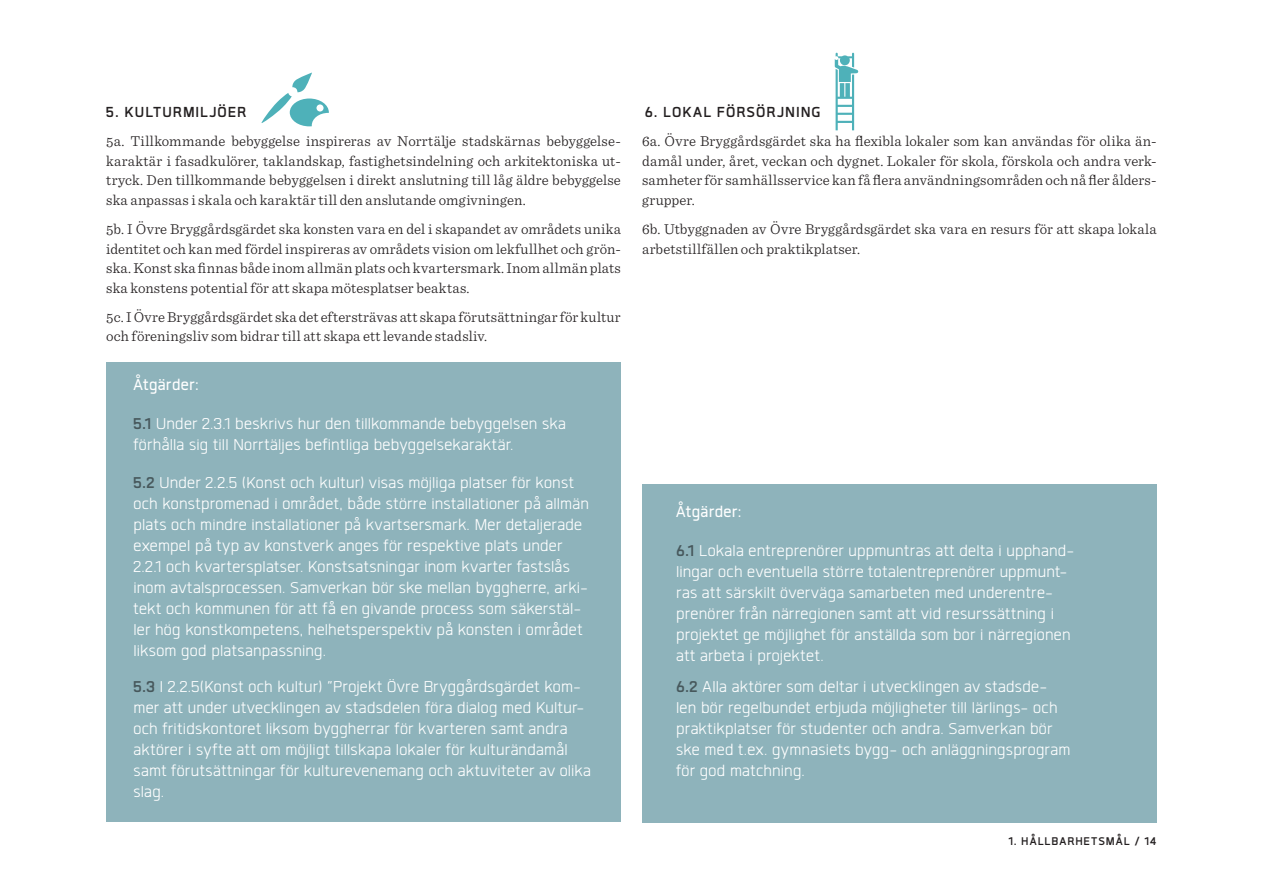
<style>
.page{position:relative;width:1263px;height:893px;background:#fff}
.page>*{position:absolute;margin:0;border:0;box-sizing:border-box;transform-origin:0 0}
.t1{font:21px/21px "Gram.light";letter-spacing:.015em;color:#fff}
.t2{font:21px "Gram.Regular";letter-spacing:.01em;color:#fff}
.t3{font:19.5px "Gram.bold";letter-spacing:.05em;color:#231f20}
.t4{font:300 15px/19.5px "Sentinel";letter-spacing:.01em;color:#231f20;text-align:justify}
.t5{font:15px "Gram.bold";color:#231f20}
.s1{font-family:"Gram.bold";color:#47585c}
</style>
<div class="page">
<div style="left:106px;top:362px;width:515px;height:460px;background:#8eb3bb"></div>
<div style="left:642px;top:484px;width:515px;height:338px;background:#8eb3bb"></div>
<svg style="left:261px;top:73px;width:68px;height:53px"></svg>
<svg style="left:835px;top:53px;width:23px;height:77px"></svg>
<p class="t3" style="left:106px;top:102px;width:141px">5. KULTURMILJÖER</p>
<p class="t4" style="left:106px;top:130px;width:516px">5a. Tillkommande bebyggelse inspireras av Norrtälje stadskärnas bebyggelse&shy;karaktär i fasadkulörer, taklandskap, fastighetsindelning och arkitektoniska ut&shy;tryck. Den tillkommande bebyggelsen i direkt anslutning till låg äldre bebyggelse ska anpassas i skala och karaktär till den anslutande omgivningen.</p>
<p class="t4" style="left:106px;top:218px;width:516px">5b. I Övre Bryggårdsgärdet ska konsten vara en del i skapandet av områdets unika identitet och kan med fördel inspireras av områdets vision om lekfullhet och grön&shy;ska. Konst ska finnas både inom allmän plats och kvartersmark. Inom allmän plats ska konstens potential för att skapa mötesplatser beaktas.</p>
<p class="t4" style="left:106px;top:306px;width:516px">5c. I Övre Bryggårdsgärdet ska det eftersträvas att skapa förutsättningar för kultur och föreningsliv som bidrar till att skapa ett levande stadsliv.</p>
<p class="t2" style="left:133px;top:374px;width:67px">Åtgärder:</p>
<p class="t1" style="left:133px;top:413px;width:434px"><span class="s1">5.1</span> Under 2.3.1 beskrivs hur den tillkommande bebyggelsen ska förhålla sig till Norrtäljes befintliga bebyggelsekaraktär.</p>
<p class="t1" style="left:133px;top:471px;width:457px"><span class="s1">5.2</span> Under 2.2.5 (Konst och kultur) visas möjliga platser för konst och konstpromenad i området, både större installationer på allmän plats och mindre installationer på kvartsersmark. Mer detaljerade exempel på typ av konstverk anges för respektive plats under 2.2.1 och kvartersplatser. Konstsatsningar inom kvarter fastslås inom avtalsprocessen. Samverkan bör ske mellan byggherre, arki&shy;tekt och kommunen för att få en givande process som säkerstäl&shy;ler hög konstkompetens, helhetsperspektiv på konsten i området liksom god platsanpassning.</p>
<p class="t1" style="left:133px;top:676px;width:459px"><span class="s1">5.3</span> I 2.2.5(Konst och kultur) ”Projekt Övre Bryggårdsgärdet kom&shy;mer att under utvecklingen av stadsdelen föra dialog med Kultur&shy;och fritidskontoret liksom byggherrar för kvarteren samt andra aktörer i syfte att om möjligt tillskapa lokaler för kulturändamål samt förutsättningar för kulturevenemang och aktuviteter av olika slag.</p>
<p class="t3" style="left:645px;top:102px;width:177px">6. LOKAL FÖRSÖRJNING</p>
<p class="t4" style="left:642px;top:130px;width:516px">6a. Övre Bryggårdsgärdet ska ha flexibla lokaler som kan användas för olika än&shy;damål under, året, veckan och dygnet. Lokaler för skola, förskola och andra verk&shy;samheter för samhällsservice kan få flera användningsområden och nå fler ålders&shy;grupper.</p>
<p class="t4" style="left:642px;top:218px;width:516px">6b. Utbyggnaden av Övre Bryggårdsgärdet ska vara en resurs för att skapa lokala arbetstillfällen och praktikplatser.</p>
<p class="t2" style="left:676px;top:501px;width:67px">Åtgärder:</p>
<p class="t1" style="left:676px;top:539px;width:400px"><span class="s1">6.1</span> Lokala entreprenörer uppmuntras att delta i upphand&shy;lingar och eventuella större totalentreprenörer uppmunt&shy;ras att särskilt överväga samarbeten med underentre&shy;prenörer från närregionen samt att vid resurssättning i projektet ge möjlighet för anställda som bor i närregionen att arbeta i projektet.</p>
<p class="t1" style="left:676px;top:676px;width:396px"><span class="s1">6.2</span> Alla aktörer som deltar i utvecklingen av stadsde&shy;len bör regelbundet erbjuda möjligheter till lärlings- och praktikplatser för studenter och andra. Samverkan bör ske med t.ex. gymnasiets bygg- och anläggningsprogram för god matchning.</p>
<p class="t5" style="left:1009px;top:833px;width:30px">1. HÅLLBARHETSMÅL</p>
<p class="t5" style="left:1134px;top:833px;width:24px">/ 14</p>
</div>
